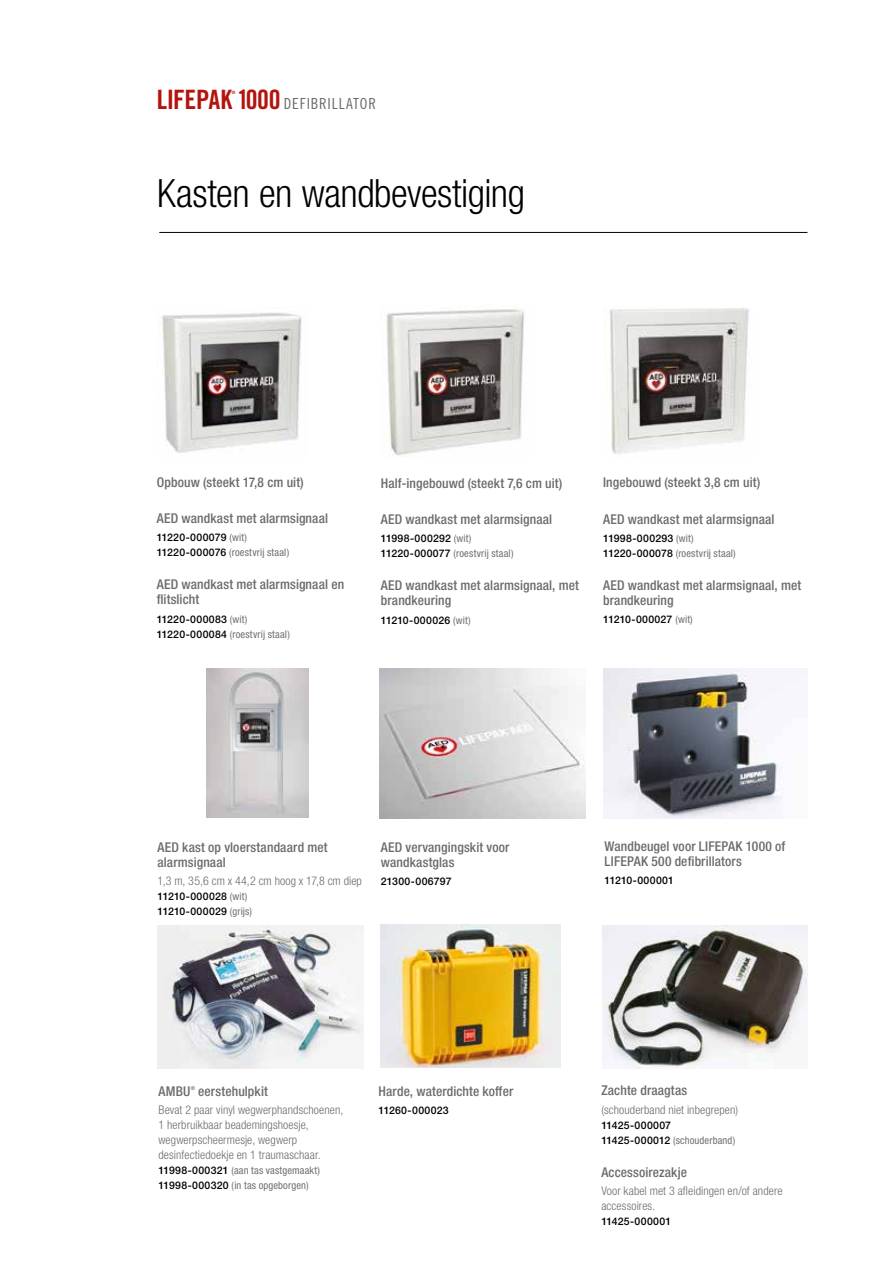
<style>
.page{position:relative;width:893px;height:1263px;background:#fff}
.page>*{position:absolute;margin:0;border:0;box-sizing:border-box;transform-origin:0 0}
.t1{font:300 condensed 39px "Helvetica Neue LTW1 G";letter-spacing:-.015em;color:#000}
.t2{font:26.7px "Trade Gothic LT Std Bd Cn 20";letter-spacing:-.015em;color:#b4140f}
.t3{font:15.3px "Trade Gothic LT Std Cn 18";letter-spacing:.05em;color:#6a6c6c}
.t4{font:500 condensed 13.5px/15px "Helvetica Neue LTW1 G";letter-spacing:.01em;color:#6a6c6c}
.t5{font:300 condensed 12px/15px "Helvetica Neue LTW1 G";letter-spacing:.01em;color:#6a6c6c}
.t6{font:500 10.5px/15px "Helvetica Neue LTW1 G";letter-spacing:.02em;color:#000}
.t7{font:condensed 10.5px/15px "Helvetica Neue LTW1 G";letter-spacing:.015em;color:#6d6f71}
.t8{font:500 condensed 5.4px "Helvetica Neue LTW1 G";color:#6a6c6c}
.t9{font:4.65px "Trade Gothic LT Std Bd Cn 20";color:#b4140f}
.s1{font-family:"Trade Gothic LT Std Bd Cn 20";font-size:26.7px;color:#b4140f}
.s2{font-weight:400;font-stretch:condensed;color:#6d6f71}
.s3{font-weight:500;font-stretch:normal;color:#000}
</style>
<div class="page">
<img style="left:162px;top:312px;width:140px;height:141px">
<img style="left:609px;top:307px;width:140px;height:147px">
<img style="left:386px;top:309px;width:138px;height:147px">
<hr style="left:159px;top:232px;width:648px;height:1px;background:#000">
<img style="left:380px;top:669px;width:205px;height:149px">
<img style="left:206px;top:669px;width:103px;height:149px">
<img style="left:603px;top:668px;width:204px;height:150px">
<img style="left:380px;top:925px;width:181px;height:142px">
<img style="left:602px;top:925px;width:205px;height:143px">
<img style="left:158px;top:925px;width:206px;height:143px">
<h2 class="t2" style="left:157px;top:84px;width:77px">LIFEPAK</h2>
<p class="t9" style="left:232px;top:89px;width:5px">®</p>
<p class="t3" style="left:237px;top:95px;width:140px"><span class="s1">1000</span> DEFIBRILLATOR</p>
<h1 class="t1" style="left:157px;top:170px;width:369px">Kasten en wandbevestiging</h1>
<p class="t4" style="left:157px;top:474px;width:149px">Opbouw (steekt 17,8 cm uit)</p>
<p class="t4" style="left:157px;top:511px;width:173px">AED wandkast met alarmsignaal</p>
<p class="t6" style="left:157px;top:530px;width:134px">11220-000079 <span class="s2">(wit)<br></span>11220-000076 <span class="s2">(roestvrij staal)</span></p>
<p class="t4" style="left:157px;top:577px;width:189px">AED wandkast met alarmsignaal en flitslicht</p>
<p class="t6" style="left:157px;top:611px;width:135px">11220-000083 <span class="s2">(wit)<br></span>11220-000084 <span class="s2">(roestvrij staal)</span></p>
<p class="t4" style="left:381px;top:475px;width:183px">Half-ingebouwd (steekt 7,6 cm uit)</p>
<p class="t4" style="left:381px;top:512px;width:173px">AED wandkast met alarmsignaal</p>
<p class="t6" style="left:381px;top:531px;width:134px">11998-000292 <span class="s2">(wit)<br></span>11220-000077 <span class="s2">(roestvrij staal)</span></p>
<p class="t4" style="left:381px;top:578px;width:200px">AED wandkast met alarmsignaal, met brandkeuring</p>
<p class="t6" style="left:381px;top:612px;width:91px">11210-000026 <span class="s2">(wit)</span></p>
<p class="t4" style="left:603px;top:475px;width:159px">Ingebouwd (steekt 3,8 cm uit)</p>
<p class="t4" style="left:603px;top:511px;width:173px">AED wandkast met alarmsignaal</p>
<p class="t6" style="left:603px;top:531px;width:134px">11998-000293 <span class="s2">(wit)<br></span>11220-000078 <span class="s2">(roestvrij staal)</span></p>
<p class="t4" style="left:603px;top:578px;width:200px">AED wandkast met alarmsignaal, met brandkeuring</p>
<p class="t6" style="left:603px;top:612px;width:91px">11210-000027 <span class="s2">(wit)</span></p>
<p class="t4" style="left:158px;top:840px;width:172px">AED kast op vloerstandaard met alarmsignaal</p>
<p class="t5" style="left:158px;top:873px;width:206px">1,3 m, 35,6 cm x 44,2 cm hoog x 17,8 cm diep</p>
<p class="t6" style="left:158px;top:889px;width:96px">11210-000028 <span class="s2">(wit)<br></span>11210-000029 <span class="s2">(grijs)</span></p>
<p class="t4" style="left:381px;top:840px;width:130px">AED vervangingskit voor wandkastglas</p>
<p class="t6" style="left:381px;top:874px;width:72px">21300-006797</p>
<p class="t4" style="left:158px;top:1083px;width:34px">AMBU</p>
<p class="t8" style="left:191px;top:1085px;width:6px">®</p>
<p class="t4" style="left:198px;top:1083px;width:71px">eerstehulpkit</p>
<p class="t5" style="left:158px;top:1102px;width:186px">Bevat 2 paar vinyl wegwerphandschoenen, 1 herbruikbaar beademingshoesje, wegwerpscheermesje, wegwerp desinfectiedoekje en 1 traumaschaar.</p>
<p class="t7" style="left:158px;top:1163px;width:163px"><span class="s3">11998-000321</span> (aan tas vastgemaakt)<br><span class="s3">11998-000320</span> (in tas opgeborgen)</p>
<p class="t4" style="left:379px;top:1083px;width:136px">Harde, waterdichte koffer</p>
<p class="t6" style="left:379px;top:1103px;width:72px">11260-000023</p>
<p class="t4" style="left:605px;top:839px;width:182px">Wandbeugel voor LIFEPAK 1000 of<br>LIFEPAK 500 defibrillators</p>
<p class="t6" style="left:605px;top:873px;width:71px">11210-000001</p>
<p class="t4" style="left:601px;top:1083px;width:87px">Zachte draagtas</p>
<p class="t5" style="left:601px;top:1102px;width:138px">(schouderband niet inbegrepen)</p>
<p class="t6" style="left:601px;top:1117px;width:135px">11425-000007<br>11425-000012 <span class="s2">(schouderband)</span></p>
<p class="t4" style="left:601px;top:1164px;width:87px">Accessoirezakje</p>
<p class="t5" style="left:601px;top:1183px;width:183px">Voor kabel met 3 afleidingen en/of andere accessoires.</p>
<p class="t6" style="left:601px;top:1213px;width:71px">11425-000001</p>
</div>
